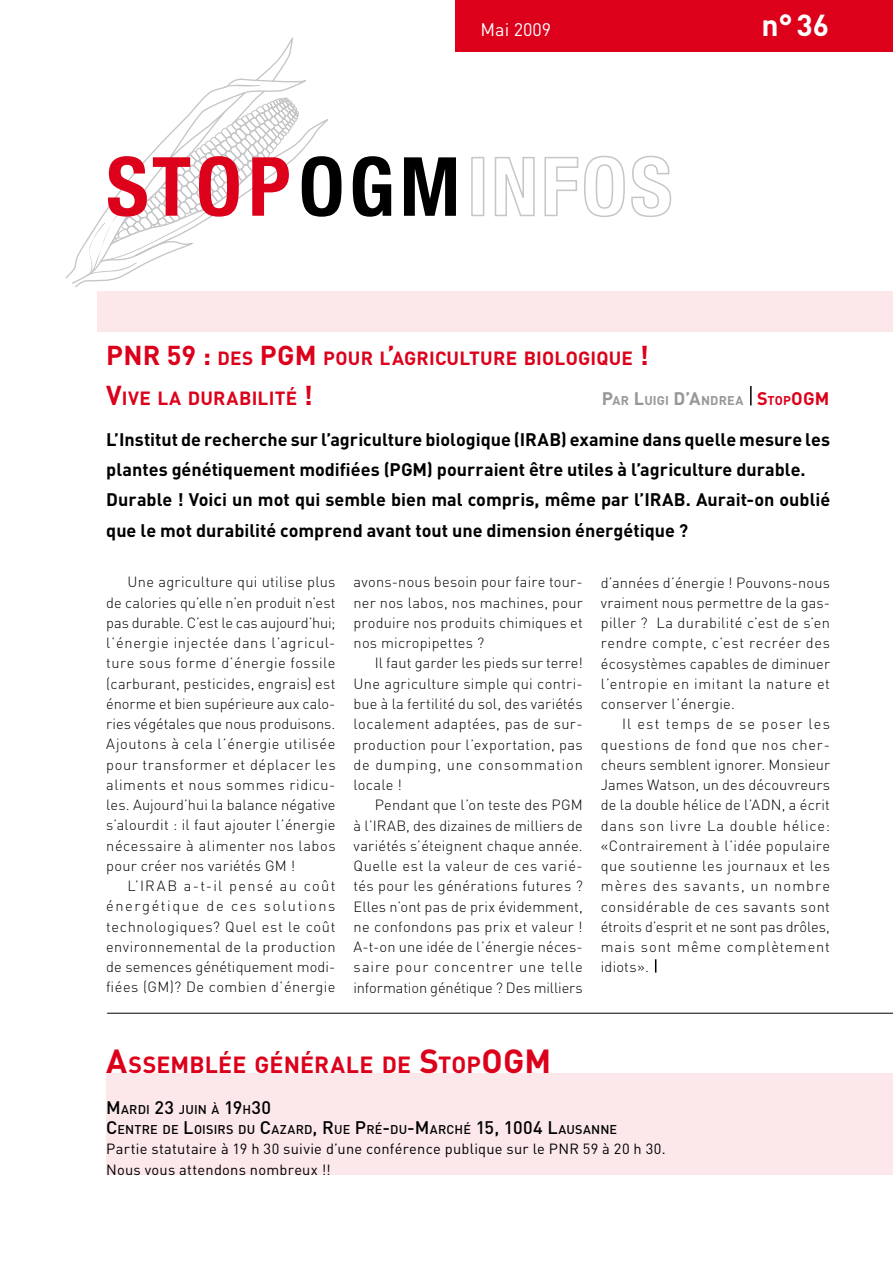
<style>
.page{position:relative;width:893px;height:1263px;background:#fff}
.page>*{position:absolute;margin:0;border:0;box-sizing:border-box;transform-origin:0 0}
.t1{font:700 30px "DIN";color:#fff}
.t2{font:700 23.1px "DIN";letter-spacing:.005em;color:#dc001b}
.t3{font:700 18.9px/40.5px "DIN";letter-spacing:.01em;color:#dc001b}
.t4{font:700 18px/30.3px "DIN";color:#000}
.t5{font:18px "DIN";color:#fff}
.t6{font:300 14.7px "DIN";letter-spacing:.025em;color:#000}
.t7{font:300 14.7px "DIN";color:#000}
.t8{font:300 14.7px "DIN";letter-spacing:.005em;color:#000}
.t9{font:14.7px/20.2px "DIN";letter-spacing:.015em;color:#000}
.t10{font:300 14.7px "DIN";letter-spacing:-.005em;color:#000}
.t11{font:300 14.7px "DIN";letter-spacing:.055em;color:#000}
.t12{font:300 14.7px "DIN";letter-spacing:.065em;color:#000}
.t13{font:300 14.7px "DIN";letter-spacing:.075em;color:#000}
.t14{font:300 14.7px "DIN";letter-spacing:-.015em;color:#000}
.t15{font:300 14.7px "DIN";letter-spacing:.045em;color:#000}
.t16{font:300 14.7px "DIN";letter-spacing:.05em;color:#000}
.t17{font:300 14.7px "DIN";letter-spacing:.11em;color:#000}
.t18{font:300 14.7px "DIN";letter-spacing:.09em;color:#000}
.t19{font:500 12.6px/20.2px "DIN";letter-spacing:.01em;color:#000}
.t20{font:700 12.6px "DIN";letter-spacing:.015em;color:#969798}
.s1{font-size:27px}
.s2{font-size:18px}
.s3{font-size:18px;color:#dc001b}
.s4{color:#dc001b}
.s5{font-size:33px}
</style>
<div class="page">
<div style="left:106px;top:1074px;width:787px;height:101px;background:#fce8ea"></div>
<hr style="left:107px;top:1013px;width:786px;height:1px;background:#000">
<svg style="left:65px;top:37px;width:241px;height:251px"></svg>
<svg style="left:224px;top:83px;width:36px;height:5px"></svg>
<svg style="left:86px;top:97px;width:255px;height:179px"></svg>
<svg style="left:353px;top:156px;width:38px;height:61px"></svg>
<svg style="left:404px;top:157px;width:52px;height:59px"></svg>
<svg style="left:471px;top:155px;width:201px;height:62px"></svg>
<svg style="left:655px;top:959px;width:1px;height:13px"></svg>
<svg style="left:750px;top:386px;width:2px;height:19px"></svg>
<div style="left:455px;top:0;width:438px;height:51px;background:#dc001b"></div>
<div style="left:98px;top:291px;width:795px;height:41px;background:#fce8ea"></div>
<p class="t5" style="left:480px;top:18px;width:72px">Mai 2009</p>
<p class="t5" style="left:484px;top:21px;width:72px">Mai 2008</p>
<p class="t1" style="left:761px;top:6px;width:73px">n°n°3631</p>
<p class="t3" style="left:106px;top:337px;width:544px"><span class="s1">PNR 59 :</span> DES <span class="s1">PGM</span> POUR L<span class="s1">’</span>AGRICULTURE BIOLOGIQUE <span class="s1">!<br>V</span>IVE LA DURABILITÉ <span class="s1">!</span></p>
<p class="t20" style="left:602px;top:392px;width:203px"><span class="s2">P</span>AR <span class="s2">L</span>UIGI <span class="s2">D’A</span>NDREA <span class="s3">S</span><span class="s4">TOP</span><span class="s3">OGM</span></p>
<p class="t4" style="left:106px;top:423px;width:725px">L’Institut de recherche sur l’agriculture biologique (IRAB) examine dans quelle mesure les plantes génétiquement modifiées (PGM) pourraient être utiles à l’agriculture durable.<br>Durable ! Voici un mot qui semble bien mal compris, même par l’IRAB. Aurait-on oublié que le mot durabilité comprend avant tout une dimension énergétique ?</p>
<p class="t6" style="left:128px;top:572px;width:209px">Une agriculture qui utilise plus</p>
<p class="t7" style="left:106px;top:592px;width:231px">de calories qu’elle n’en produit n’est</p>
<p class="t14" style="left:106px;top:613px;width:231px">pas durable. C’est le cas aujourd’hui;</p>
<p class="t6" style="left:106px;top:633px;width:231px">l’énergie injectée dans l’agricul-</p>
<p class="t6" style="left:106px;top:653px;width:231px">ture sous forme d’énergie fossile</p>
<p class="t6" style="left:106px;top:673px;width:231px">(carburant, pesticides, engrais) est</p>
<p class="t10" style="left:106px;top:694px;width:231px">énorme et bien supérieure aux calo-</p>
<p class="t7" style="left:106px;top:714px;width:231px">ries végétales que nous produisons.</p>
<p class="t6" style="left:106px;top:734px;width:231px">Ajoutons à cela l’énergie utilisée</p>
<p class="t6" style="left:106px;top:754px;width:231px">pour transformer et déplacer les</p>
<p class="t6" style="left:106px;top:775px;width:231px">aliments et nous sommes ridicu-</p>
<p class="t8" style="left:106px;top:795px;width:231px">les. Aujourd’hui la balance négative</p>
<p class="t6" style="left:106px;top:815px;width:231px">s’alourdit : il faut ajouter l’énergie</p>
<p class="t6" style="left:106px;top:835px;width:231px">nécessaire à alimenter nos labos</p>
<p class="t6" style="left:106px;top:856px;width:190px">pour créer nos variétés GM !</p>
<p class="t18" style="left:128px;top:876px;width:209px">L’IRAB a-t-il pensé au coût</p>
<p class="t17" style="left:106px;top:896px;width:231px">énergétique de ces solutions</p>
<p class="t15" style="left:106px;top:916px;width:231px">technologiques? Quel est le coût</p>
<p class="t6" style="left:106px;top:937px;width:231px">environnemental de la production</p>
<p class="t6" style="left:106px;top:957px;width:231px">de semences génétiquement modi-</p>
<p class="t6" style="left:106px;top:977px;width:231px">fiées (GM)? De combien d’énergie</p>
<p class="t6" style="left:354px;top:572px;width:231px">avons-nous besoin pour faire tour-</p>
<p class="t6" style="left:354px;top:592px;width:231px">ner nos labos, nos machines, pour</p>
<p class="t6" style="left:354px;top:613px;width:231px">produire nos produits chimiques et</p>
<p class="t6" style="left:354px;top:633px;width:132px">nos micropipettes ?</p>
<p class="t7" style="left:375px;top:653px;width:209px">Il faut garder les pieds sur terre!</p>
<p class="t6" style="left:354px;top:673px;width:231px">Une agriculture simple qui contri-</p>
<p class="t8" style="left:354px;top:694px;width:231px">bue à la fertilité du sol, des variétés</p>
<p class="t6" style="left:354px;top:714px;width:231px">localement adaptées, pas de sur-</p>
<p class="t6" style="left:354px;top:734px;width:231px">production pour l’exportation, pas</p>
<p class="t11" style="left:354px;top:755px;width:231px">de dumping, une consommation</p>
<p class="t6" style="left:354px;top:775px;width:50px">locale !</p>
<p class="t6" style="left:375px;top:795px;width:209px">Pendant que l’on teste des PGM</p>
<p class="t7" style="left:354px;top:815px;width:231px">à l’IRAB, des dizaines de milliers de</p>
<p class="t6" style="left:354px;top:836px;width:231px">variétés s’éteignent chaque année.</p>
<p class="t6" style="left:354px;top:856px;width:231px">Quelle est la valeur de ces varié-</p>
<p class="t6" style="left:354px;top:876px;width:231px">tés pour les générations futures ?</p>
<p class="t6" style="left:354px;top:896px;width:231px">Elles n’ont pas de prix évidemment,</p>
<p class="t6" style="left:354px;top:917px;width:231px">ne confondons pas prix et valeur !</p>
<p class="t6" style="left:354px;top:937px;width:231px">A-t-on une idée de l’énergie néces-</p>
<p class="t12" style="left:354px;top:957px;width:231px">saire pour concentrer une telle</p>
<p class="t10" style="left:354px;top:977px;width:231px">information génétique ? Des milliers</p>
<p class="t6" style="left:601px;top:572px;width:231px">d’années d’énergie ! Pouvons-nous</p>
<p class="t8" style="left:601px;top:593px;width:231px">vraiment nous permettre de la gas-</p>
<p class="t6" style="left:601px;top:613px;width:231px">piller ? La durabilité c’est de s’en</p>
<p class="t6" style="left:601px;top:633px;width:231px">rendre compte, c’est recréer des</p>
<p class="t6" style="left:601px;top:653px;width:231px">écosystèmes capables de diminuer</p>
<p class="t6" style="left:601px;top:674px;width:231px">l’entropie en imitant la nature et</p>
<p class="t6" style="left:601px;top:694px;width:136px">conserver l’énergie.</p>
<p class="t13" style="left:622px;top:714px;width:209px">Il est temps de se poser les</p>
<p class="t16" style="left:601px;top:734px;width:231px">questions de fond que nos cher-</p>
<p class="t6" style="left:601px;top:755px;width:231px">cheurs semblent ignorer. Monsieur</p>
<p class="t8" style="left:601px;top:775px;width:231px">James Watson, un des découvreurs</p>
<p class="t6" style="left:601px;top:795px;width:231px">de la double hélice de l’ADN, a écrit</p>
<p class="t11" style="left:601px;top:815px;width:231px">dans son livre La double hélice:</p>
<p class="t6" style="left:601px;top:836px;width:231px">«Contrairement à l’idée populaire</p>
<p class="t6" style="left:601px;top:856px;width:231px">que soutienne les journaux et les</p>
<p class="t13" style="left:601px;top:876px;width:231px">mères des savants, un nombre</p>
<p class="t6" style="left:601px;top:896px;width:231px">considérable de ces savants sont</p>
<p class="t10" style="left:601px;top:917px;width:231px">étroits d’esprit et ne sont pas drôles,</p>
<p class="t12" style="left:601px;top:937px;width:231px">mais sont même complètement</p>
<p class="t6" style="left:601px;top:957px;width:50px">idiots».</p>
<p class="t2" style="left:106px;top:1049px;width:398px"><span class="s5">A</span>SSEMBLÉE GÉNÉRALE DE <span class="s5">S</span>TOP<span class="s5">OGM</span></p>
<p class="t19" style="left:106px;top:1099px;width:513px"><span class="s2">M</span>ARDI <span class="s2">23</span> JUIN À <span class="s2">19</span>H<span class="s2">30<br>C</span>ENTRE DE <span class="s2">L</span>OISIRS DU <span class="s2">C</span>AZARD<span class="s2">, R</span>UE <span class="s2">P</span>RÉ<span class="s2">-</span>DU<span class="s2">-M</span>ARCHÉ <span class="s2">15, 1004 L</span>AUSANNE</p>
<p class="t9" style="left:106px;top:1138px;width:561px">Partie statutaire à 19 h 30 suivie d’une conférence publique sur le PNR 59 à 20 h 30.<br>Nous vous attendons nombreux !!</p>
</div>
